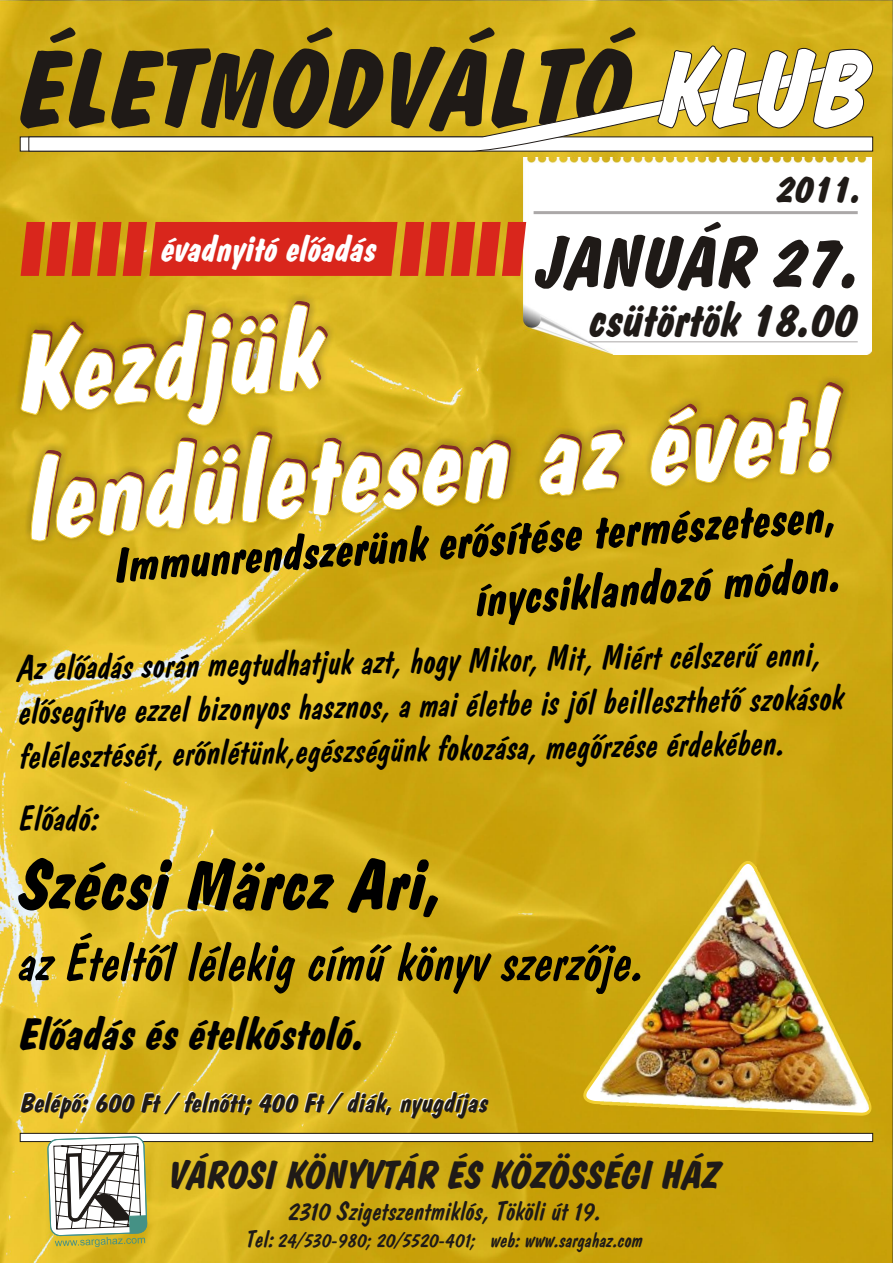
<style>
.page{position:relative;width:894px;height:1263px;background:#fff}
.page>*{position:absolute;margin:0;border:0;box-sizing:border-box;transform-origin:0 0}
.t1{font:114px/126.4px "Hu Dommo";color:#fff}
.t2{font:109.05px "Hu Dommo";color:#1f1a17}
.t3{font:72px "Hu Dommo";color:#000}
.t4{font:72px "Hu Dommo";color:#1f1a17}
.t5{font:54px "Hu Domad";color:#000}
.t6{font:48px/59.2px "Hu Dommo";color:#000;text-align:right}
.t7{font:48px "Hu Dommo";color:#1f1a17}
.t8{font:45px "Hu Dommo";color:#000}
.t9{font:39px "Hu Dommo";color:#1f1a17}
.t10{font:36px/44.1px "Hu Domad";color:#000}
.t11{font:36px "Hu Dommo";color:#fff}
.t12{font:27px "Hu Dommo";color:#fff}
.t13{font:27px "Hu Domma";color:#1f1a17}
.t14{font:21px "Hu Domma";color:#1f1a17}
.s1{color:#fff}
.s2{font-size:24px}
</style>
<div class="page">
<img style="left:0;top:0;width:893px;height:1263px">
<div style="left:20px;top:1133px;width:853px;height:9px;background:#fff;border:1px solid #1f1a17"></div>
<svg style="left:28px;top:59px;width:837px;height:93px"></svg>
<svg style="left:47px;top:1136px;width:101px;height:111px"></svg>
<svg style="left:583px;top:856px;width:289px;height:261px;background:#cfab19"></svg>
<img style="left:601px;top:872px;width:267px;height:238px">
<img style="left:15px;top:293px;width:836px;height:253px">
<img style="left:524px;top:157px;width:347px;height:197px">
<hr style="left:534px;top:211px;width:324px;height:3px;background:#aba8a8">
<hr style="left:589px;top:341px;width:269px;height:1px;background:#aba8a8">
<svg style="left:21px;top:222px;width:505px;height:54px;background:#d83c1c"></svg>
<h2 class="t2" style="left:20px;top:42px;width:852px">ÉLETMÓDVÁLTÓ <span class="s1">KLUB</span></h2>
<p class="t9" style="left:777px;top:173px;width:87px">2011.</p>
<h3 class="t4" style="left:539px;top:232px;width:326px">JANUÁR 27.</h3>
<h3 class="t7" style="left:591px;top:299px;width:269px">csütörtök 18.00</h3>
<p class="t11" style="left:163px;top:234px;width:217px">évadnyitó elõadás</p>
<h1 class="t1" style="left:15px;top:320px;width:815px;rotate:-5deg">Kezdjük lendületesen az évet!</h1>
<h3 class="t6" style="left:114px;top:540px;width:726px;rotate:-4deg">Immunrendszerünk erõsítése természetesen, ínycsiklandozó módon.</h3>
<p class="t10" style="left:19px;top:648px;width:827px;rotate:-1deg">Az elõadás során megtudhatjuk azt, hogy Mikor, Mit, Miért célszerû enni, elõsegítve ezzel bizonyos hasznos, a mai életbe is jól beilleszthetõ szokások felélesztését, erõnlétünk,egészségünk fokozása, megõrzése érdekében.</p>
<p class="t10" style="left:20px;top:799px;width:82px">Elõadó:</p>
<h3 class="t3" style="left:20px;top:854px;width:428px">Szécsi Märcz Ari,</h3>
<h3 class="t5" style="left:20px;top:939px;width:627px">az Ételtõl lélekig címû könyv szerzõje.</h3>
<p class="t8" style="left:20px;top:1015px;width:347px">Elõadás és ételkóstoló.</p>
<p class="t12" style="left:20px;top:1090px;width:469px">Belépõ: 600 Ft / felnõtt; 400 Ft / diák, nyugdíjas</p>
<p class="t9" style="left:170px;top:1158px;width:553px">VÁROSI KÖNYVTÁR ÉS KÖZÖSSÉGI HÁZ</p>
<p class="t13" style="left:288px;top:1199px;width:315px">2310 Szigetszentmiklós, Tököli út 19.</p>
<p class="t14" style="left:247px;top:1231px;width:398px"><span class="s2">Tel:</span> 24/530-980; 20/5520-401; web: www.sargahaz.com</p>
</div>
